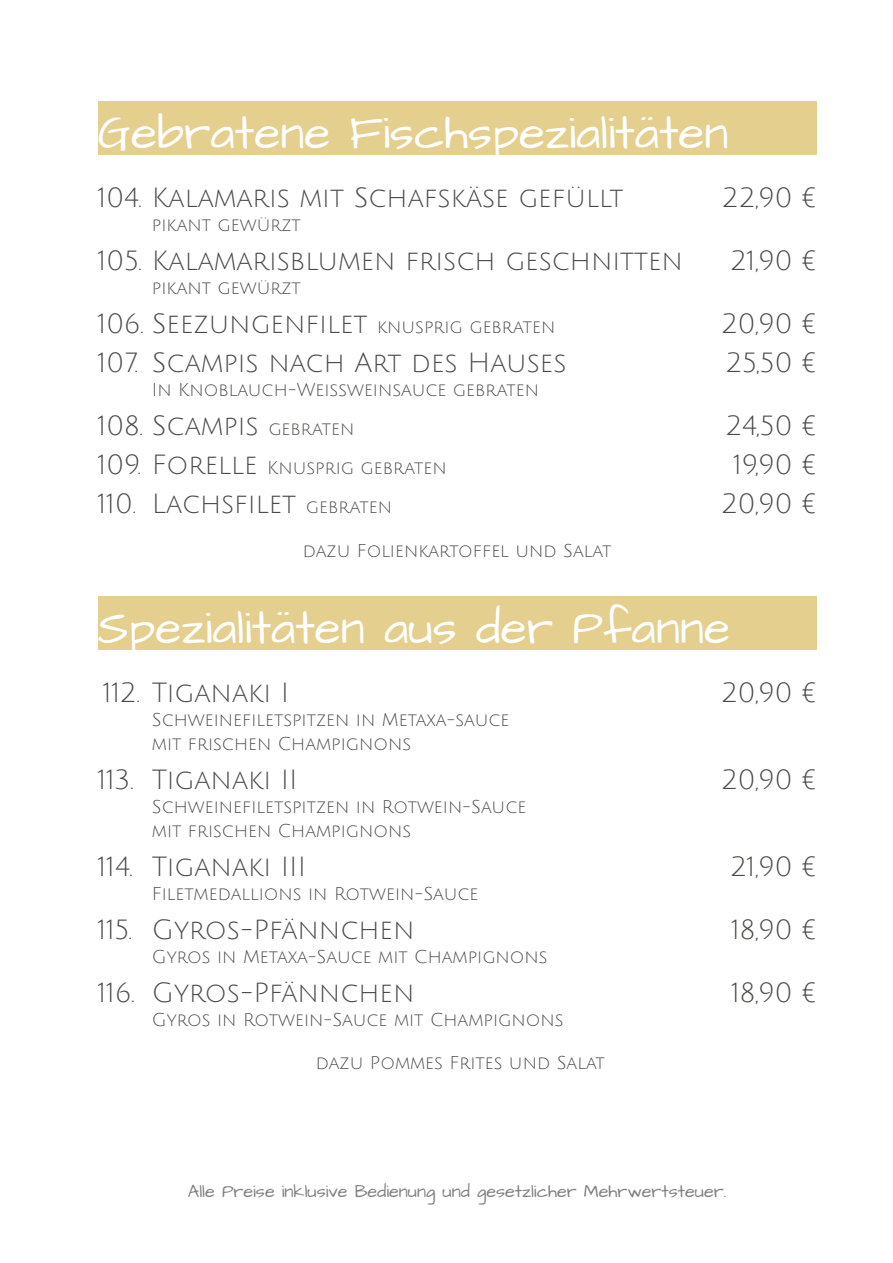
<style>
.page{position:relative;width:893px;height:1263px;background:#fff}
.page>*{position:absolute;margin:0;border:0;box-sizing:border-box;transform-origin:0 0}
.t1{font:48px "Architects Daughter";color:#fff}
.t2{font:27px/39px "Julius Sans One";color:#4a4a49}
.t3{font:18px/24px "Julius Sans One";color:#4a4a49}
.t4{font:18px "Architects Daughter";color:#818080}
.s1{font-size:18px}
.s2{font-size:27px}
</style>
<div class="page">
<div style="left:98px;top:101px;width:718px;height:53px;background:#e5cf8f"></div>
<div style="left:98px;top:596px;width:718px;height:53px;background:#e5cf8f"></div>
<h1 class="t1" style="left:98px;top:101px;width:632px">Gebratene Fischspezialitäten</h1>
<h2 class="t2" style="left:98px;top:179px;width:527px">104. Kalamaris mit Schafskäse gefüllt</h2>
<p class="t3" style="left:152px;top:214px;width:150px">pikant gewürzt</p>
<h2 class="t2" style="left:98px;top:242px;width:587px">105. Kalamarisblumen frisch geschnitten</h2>
<p class="t3" style="left:152px;top:277px;width:150px">pikant gewürzt</p>
<h2 class="t2" style="left:98px;top:305px;width:470px">106. Seezungenfilet <span class="s1">knusprig gebraten<br></span>107. Scampis nach Art des Hauses</h2>
<p class="t3" style="left:152px;top:379px;width:389px">In Knoblauch-Weißweinsauce gebraten</p>
<h2 class="t2" style="left:98px;top:407px;width:258px">108. Scampis <span class="s1">gebraten</span></h2>
<p class="t3" style="left:98px;top:457px;width:350px"><span class="s2">109. Forelle</span> Knusprig gebraten</p>
<h2 class="t2" style="left:98px;top:485px;width:296px">110. Lachsfilet <span class="s1">gebraten</span></h2>
<p class="t3" style="left:303px;top:539px;width:310px">dazu Folienkartoffel und Salat</p>
<h2 class="t2" style="left:722px;top:179px;width:96px">22,90 €</h2>
<h2 class="t2" style="left:730px;top:242px;width:88px">21,90 €</h2>
<h2 class="t2" style="left:721px;top:305px;width:97px">20,90 €<br>25,50 €</h2>
<h2 class="t2" style="left:721px;top:407px;width:97px;text-align:center">24,50 €<br>19,90 €<br>20,90 €</h2>
<h1 class="t1" style="left:98px;top:596px;width:634px">Spezialitäten aus der Pfanne</h1>
<h2 class="t2" style="left:103px;top:674px;width:188px">112. Tiganaki I</h2>
<p class="t3" style="left:152px;top:708px;width:359px">Schweinefiletspitzen in Metaxa-sauce mit frischen Champignons</p>
<h2 class="t2" style="left:98px;top:761px;width:201px">113. Tiganaki II</h2>
<p class="t3" style="left:152px;top:795px;width:376px">Schweinefiletspitzen in Rotwein-Sauce mit frischen Champignons</p>
<h2 class="t2" style="left:98px;top:848px;width:210px">114. Tiganaki III</h2>
<p class="t3" style="left:152px;top:882px;width:328px">Filetmedallions in Rotwein-Sauce</p>
<h2 class="t2" style="left:98px;top:911px;width:318px">115. Gyros-Pfännchen</h2>
<p class="t3" style="left:152px;top:945px;width:397px">Gyros in Metaxa-Sauce mit Champignons</p>
<h2 class="t2" style="left:98px;top:974px;width:318px">116. Gyros-Pfännchen</h2>
<p class="t3" style="left:152px;top:1008px;width:413px">Gyros in Rotwein-Sauce mit Champignons</p>
<p class="t3" style="left:316px;top:1051px;width:291px">dazu Pommes Frites und Salat</p>
<h2 class="t2" style="left:721px;top:674px;width:97px">20,90 €</h2>
<h2 class="t2" style="left:721px;top:761px;width:97px">20,90 €</h2>
<h2 class="t2" style="left:730px;top:848px;width:88px">21,90 €</h2>
<h2 class="t2" style="left:732px;top:911px;width:86px">18,90 €</h2>
<h2 class="t2" style="left:732px;top:974px;width:86px">18,90 €</h2>
<p class="t4" style="left:188px;top:1179px;width:540px">Alle Preise inklusive Bedienung und gesetzlicher Mehrwertsteuer.</p>
</div>
